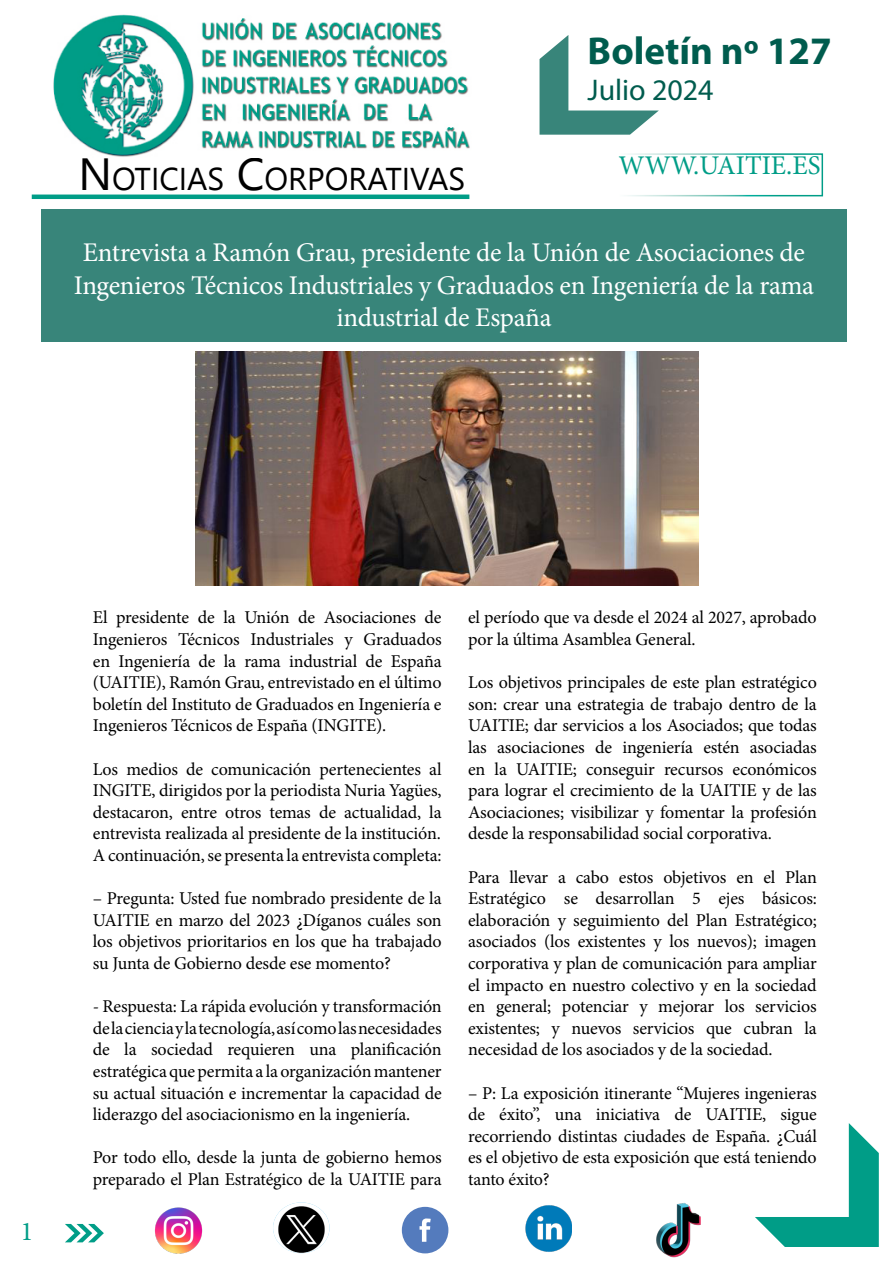
<style>
.page{position:relative;width:893px;height:1263px;background:#fff}
.page>*{position:absolute;margin:0;border:0;box-sizing:border-box;transform-origin:0 0}
.t1{font:700 39px "Myriad Pro";color:#005c4e}
.t2{font:31.5px "Segoe UI Emoji";color:#000}
.t3{font:30px "Myriad Pro";color:#005c4e}
.t4{font:27px/32.4px "Minion Pro";letter-spacing:-.01em;color:#fff;text-align:center}
.t5{font:27px "Minion Pro";color:#009d87}
.t6{font:18px/21.6px "Minion Pro";letter-spacing:-.01em;color:#000;text-align:justify}
</style>
<div class="page">
<svg style="left:65px;top:1224px;width:39px;height:18px"></svg>
<div style="left:402px;top:1207px;width:46px;height:46px;background:#547bbd;border-radius:50%"></div>
<svg style="left:419px;top:1218px;width:12px;height:24px"></svg>
<img style="left:273px;top:1202px;width:57px;height:51px">
<img style="left:525px;top:1205px;width:47px;height:47px">
<svg style="left:539px;top:35px;width:120px;height:100px"></svg>
<div style="left:617px;top:153px;width:206px;height:43px;border:2px solid #fff"></div>
<hr style="left:32px;top:195px;width:437px;height:4px;background:#009d87">
<img style="left:53px;top:14px;width:417px;height:143px">
<svg style="left:755px;top:1123px;width:124px;height:124px"></svg>
<img style="left:154px;top:1207px;width:49px;height:47px">
<img style="left:656px;top:1203px;width:45px;height:55px">
<div style="left:41px;top:209px;width:805px;height:132px;background:#38857a"></div>
<img style="left:196px;top:351px;width:503px;height:234px">
<h2 class="t2" style="left:208px;top:160px;width:259px">▲ □□▼❖▲</h2>
<h1 class="t1" style="left:588px;top:26px;width:246px">Boletín nº 127</h1>
<h3 class="t3" style="left:588px;top:72px;width:128px">Julio 2024</h3>
<h3 class="t5" style="left:618px;top:148px;width:204px">WWW.UAITIE.ES</h3>
<h3 class="t4" style="left:74px;top:237px;width:742px">Entrevista a Ramón Grau, presidente de la Unión de Asociaciones de<br>Ingenieros Técnicos Industriales y Graduados en Ingeniería de la rama industrial de España</h3>
<h3 class="t4" style="left:76px;top:243px;width:744px">La UAITIE concurre a las Elecciones de la Asociación Española para la<br>Calidad, AEC y consigue un cargo en la directiva de la Organización</h3>
<h3 class="t5" style="left:21px;top:1213px;width:14px">1</h3>
<p class="t6" style="left:93px;top:607px;width:350px">El presidente de la Unión de Asociaciones de Ingenieros Técnicos Industriales y Graduados en Ingeniería de la rama industrial de España (UAITIE), Ramón Grau, entrevistado en el último boletín del Instituto de Graduados en Ingeniería e Ingenieros Técnicos de España (INGITE).</p>
<p class="t6" style="left:93px;top:758px;width:350px">Los medios de comunicación pertenecientes al INGITE, dirigidos por la periodista Nuria Yagües, destacaron, entre otros temas de actualidad, la entrevista realizada al presidente de la institución.<br>A continuación, se presenta la entrevista completa:</p>
<p class="t6" style="left:93px;top:888px;width:350px">– Pregunta: Usted fue nombrado presidente de la UAITIE en marzo del 2023 ¿Díganos cuáles son los objetivos prioritarios en los que ha trabajado su Junta de Gobierno desde ese momento?</p>
<p class="t6" style="left:93px;top:996px;width:350px">- Respuesta: La rápida evolución y transformación de la ciencia y la tecnología, así como las necesidades de la sociedad requieren una planificación estratégica que permita a la organización mantener su actual situación e incrementar la capacidad de liderazgo del asociacionismo en la ingeniería.</p>
<p class="t6" style="left:93px;top:1147px;width:350px">Por todo ello, desde la junta de gobierno hemos preparado el Plan Estratégico de la UAITIE para</p>
<p class="t6" style="left:468px;top:607px;width:350px">el período que va desde el 2024 al 2027, aprobado por la última Asamblea General.</p>
<p class="t6" style="left:468px;top:672px;width:350px">Los objetivos principales de este plan estratégico son: crear una estrategia de trabajo dentro de la UAITIE; dar servicios a los Asociados; que todas las asociaciones de ingeniería estén asociadas en la UAITIE; conseguir recursos económicos para lograr el crecimiento de la UAITIE y de las Asociaciones; visibilizar y fomentar la profesión desde la responsabilidad social corporativa.</p>
<p class="t6" style="left:468px;top:866px;width:350px">Para llevar a cabo estos objetivos en el Plan Estratégico se desarrollan 5 ejes básicos: elaboración y seguimiento del Plan Estratégico; asociados (los existentes y los nuevos); imagen corporativa y plan de comunicación para ampliar el impacto en nuestro colectivo y en la sociedad en general; potenciar y mejorar los servicios existentes; y nuevos servicios que cubran la necesidad de los asociados y de la sociedad.</p>
<p class="t6" style="left:468px;top:1082px;width:350px">– P: La exposición itinerante “Mujeres ingenieras de éxito”, una iniciativa de UAITIE, sigue recorriendo distintas ciudades de España. ¿Cuál es el objetivo de esta exposición que está teniendo tanto éxito?</p>
</div>
